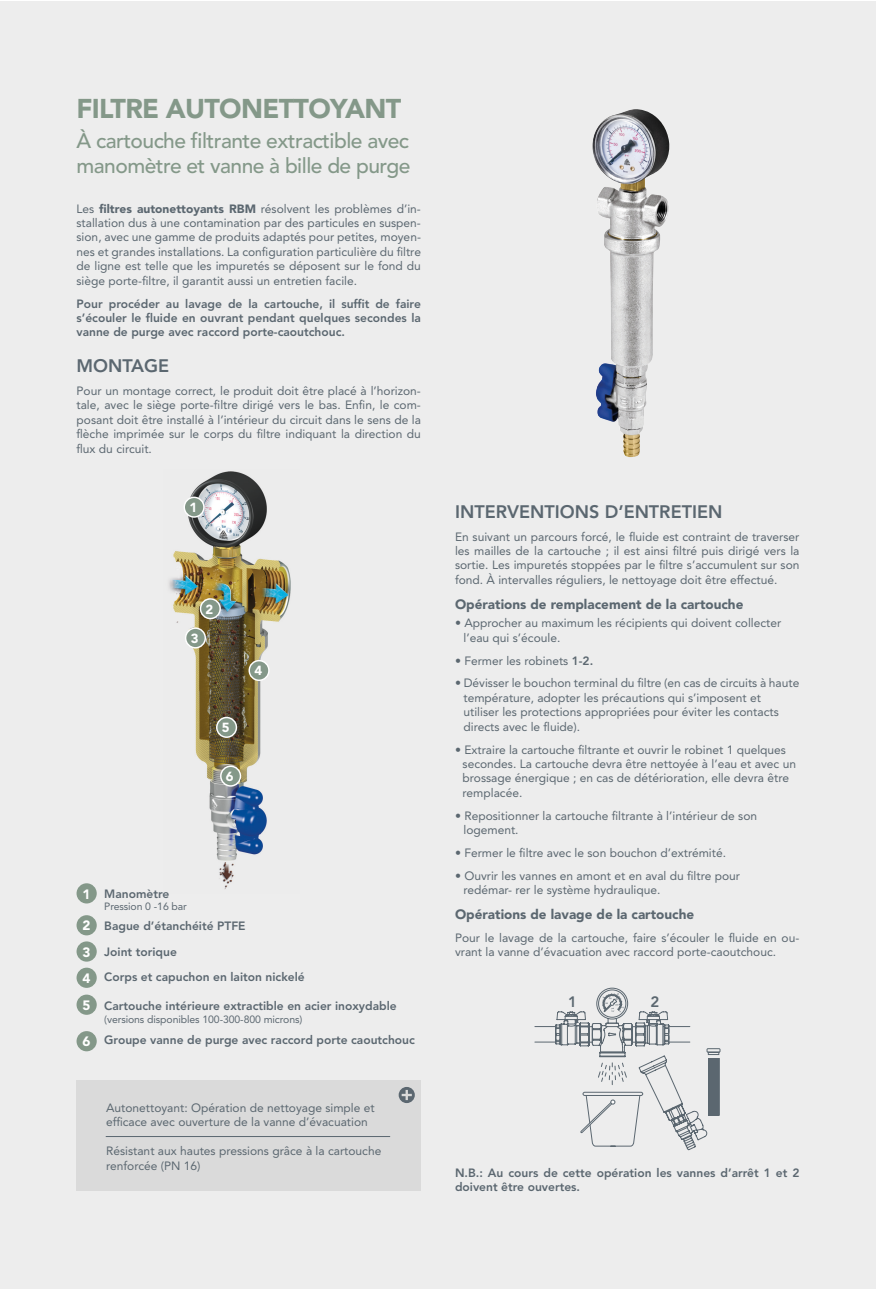
<style>
.page{position:relative;width:876px;height:1289px;background:#fff}
.page>*{position:absolute;margin:0;border:0;box-sizing:border-box;transform-origin:0 0}
.t1{font:900 27px "Avenir LT Pro";letter-spacing:-.025em;color:#849889}
.t2{font:500 21px/25.2px "Avenir LT Pro";letter-spacing:-.025em;color:#849889}
.t3{font:800 18px "Avenir LT Pro";color:#5b6770}
.t4{font:800 15px "Avenir LT Pro";color:#5b6770}
.t5{font:900 13.5px "Avenir LT Pro";color:#5b6770}
.t6{font:900 13.5px "Avenir LT Pro";color:#fff}
.t7{font:900 13.2px "Avenir LT Pro";color:#fff}
.t8{font:12px/14.4px "Avenir LT Pro";color:#5b6770}
.t9{font:800 12px/14.4px "Avenir LT Pro";color:#5b6770}
.t10{font:10.5px "Avenir LT Pro";letter-spacing:-.01em;color:#5b6770}
.s1{font-weight:900}
.s2{font-weight:900;font-size:13.5px;color:#fff}
.s3{font-weight:800}
</style>
<div class="page">
<div style="left:0;top:1px;width:876px;height:1287px;background:#ededed"></div>
<img style="left:592px;top:109px;width:68px;height:348px">
<img style="left:169px;top:471px;width:122px;height:418px">
<svg style="left:184px;top:497px;width:20px;height:20px"></svg>
<div style="left:184px;top:496px;width:21px;height:21px;border:1px solid #fff;border-radius:50%"></div>
<div style="left:201px;top:599px;width:19px;height:19px;background:#849889;border-radius:50%"></div>
<div style="left:200px;top:598px;width:21px;height:21px;border:1px solid #fff;border-radius:50%"></div>
<div style="left:186px;top:628px;width:19px;height:19px;background:#849889;border-radius:50%"></div>
<div style="left:185px;top:627px;width:21px;height:21px;border:1px solid #fff;border-radius:50%"></div>
<svg style="left:249px;top:660px;width:20px;height:20px"></svg>
<div style="left:248px;top:660px;width:22px;height:21px;border:1px solid #fff;border-radius:50%"></div>
<svg style="left:217px;top:717px;width:19px;height:20px"></svg>
<div style="left:216px;top:716px;width:21px;height:22px;border:1px solid #fff;border-radius:50%"></div>
<div style="left:221px;top:766px;width:19px;height:20px;background:#849889;border-radius:50%"></div>
<div style="left:220px;top:765px;width:21px;height:21px;border:1px solid #fff;border-radius:50%"></div>
<div style="left:77px;top:883px;width:20px;height:20px;background:#849889;border-radius:50%"></div>
<div style="left:77px;top:915px;width:20px;height:20px;background:#849889;border-radius:50%"></div>
<div style="left:77px;top:941px;width:20px;height:20px;background:#849889;border-radius:50%"></div>
<div style="left:77px;top:994px;width:20px;height:20px;background:#849889;border-radius:50%"></div>
<div style="left:77px;top:1031px;width:20px;height:20px;background:#849889;border-radius:50%"></div>
<div style="left:77px;top:967px;width:20px;height:20px;background:#849889;border-radius:50%"></div>
<div style="left:77px;top:1080px;width:344px;height:111px;background:#dadada"></div>
<svg style="left:399px;top:1086px;width:16px;height:17px"></svg>
<svg style="left:402px;top:1089px;width:10px;height:11px"></svg>
<hr style="left:106px;top:1136px;width:284px;height:1px;background:#5b6770">
<div style="left:707px;top:1048px;width:13px;height:4px;border:1px solid #5b6770"></div>
<svg style="left:534px;top:987px;width:185px;height:163px"></svg>
<h1 class="t1" style="left:77px;top:92px;width:326px">FILTRE AUTONETTOYANT</h1>
<h2 class="t2" style="left:77px;top:128px;width:335px">À cartouche filtrante extractible avec manomètre et vanne à bille de purge</h2>
<p class="t8" style="left:77px;top:201px;width:346px;text-align:justify">Les <span class="s1">filtres autonettoyants RBM</span> résolvent les problèmes d’in&shy;stallation dus à une contamination par des particules en suspen&shy;sion, avec une gamme de produits adaptés pour petites, moyen&shy;nes et grandes installations. La configuration particulière du filtre de ligne est telle que les impuretés se déposent sur le fond du siège porte-filtre, il garantit aussi un entretien facile.</p>
<p class="t9" style="left:77px;top:296px;width:346px;text-align:justify">Pour procéder au lavage de la cartouche, il suffit de faire s’écouler le fluide en ouvrant pendant quelques secondes la vanne de purge avec raccord porte-caoutchouc.</p>
<h3 class="t3" style="left:77px;top:355px;width:94px">MONTAGE</h3>
<p class="t8" style="left:77px;top:383px;width:346px;text-align:justify">Pour un montage correct, le produit doit être placé à l’horizon&shy;tale, avec le siège porte-filtre dirigé vers le bas. Enfin, le com&shy;posant doit être installé à l’intérieur du circuit dans le sens de la flèche imprimée sur le corps du filtre indiquant la direction du flux du circuit.</p>
<p class="t7" style="left:189px;top:499px;width:9px">1</p>
<p class="t7" style="left:191px;top:630px;width:9px">3</p>
<p class="t7" style="left:206px;top:601px;width:9px">2</p>
<p class="t7" style="left:222px;top:719px;width:9px">5</p>
<p class="t7" style="left:226px;top:768px;width:9px">6</p>
<p class="t7" style="left:254px;top:663px;width:9px">4</p>
<p class="t6" style="left:83px;top:885px;width:9px">1</p>
<p class="t9" style="left:83px;top:912px;width:164px;line-height:26.1px"><span class="s2">2</span> Bague d’étanchéité PTFE<br><span class="s2">3</span> Joint torique</p>
<p class="t9" style="left:104px;top:886px;width:67px">Manomètre</p>
<p class="t10" style="left:104px;top:900px;width:84px">Pression 0 -16 bar</p>
<p class="t9" style="left:83px;top:969px;width:224px"><span class="s2">4</span> Corps et capuchon en laiton nickelé</p>
<p class="t9" style="left:83px;top:998px;width:316px"><span class="s2">5</span> Cartouche intérieure extractible en acier inoxydable</p>
<p class="t10" style="left:104px;top:1012px;width:200px">(versions disponibles 100-300-800 microns)</p>
<p class="t9" style="left:83px;top:1033px;width:334px"><span class="s2">6</span> Groupe vanne de purge avec raccord porte caoutchouc</p>
<p class="t8" style="left:106px;top:1100px;width:270px">Autonettoyant: Opération de nettoyage simple et efficace avec ouverture de la vanne d’évacuation</p>
<p class="t8" style="left:106px;top:1143px;width:277px">Résistant aux hautes pressions grâce à la cartouche renforcée (PN 16)</p>
<h3 class="t3" style="left:455px;top:501px;width:269px">INTERVENTIONS D’ENTRETIEN</h3>
<p class="t8" style="left:455px;top:529px;width:346px;text-align:justify">En suivant un parcours forcé, le fluide est contraint de traverser les mailles de la cartouche ; il est ainsi filtré puis dirigé vers la sortie. Les impuretés stoppées par le filtre s’accumulent sur son fond. À intervalles réguliers, le nettoyage doit être effectué.</p>
<p class="t5" style="left:455px;top:595px;width:290px">Opérations de remplacement de la cartouche</p>
<p class="t8" style="left:463px;top:615px;width:319px;text-indent:-9px">• Approcher au maximum les récipients qui doivent collecter l’eau qui s’écoule.</p>
<p class="t8" style="left:455px;top:653px;width:140px">• Fermer les robinets <span class="s3">1-2.</span></p>
<p class="t8" style="left:463px;top:676px;width:337px;text-indent:-9px">• Dévisser le bouchon terminal du filtre (en cas de circuits à haute température, adopter les précautions qui s’imposent et utiliser les protections appropriées pour éviter les contacts directs avec le fluide).</p>
<p class="t8" style="left:463px;top:742px;width:335px;text-indent:-8px">• Extraire la cartouche filtrante et ouvrir le robinet 1 quelques secondes. La cartouche devra être nettoyée à l’eau et avec un brossage énergique ; en cas de détérioration, elle devra être remplacée.</p>
<p class="t8" style="left:463px;top:808px;width:295px;text-indent:-9px">• Repositionner la cartouche filtrante à l’intérieur de son logement.</p>
<p class="t8" style="left:455px;top:845px;width:273px">• Fermer le filtre avec le son bouchon d’extrémité.</p>
<p class="t8" style="left:463px;top:868px;width:278px;text-indent:-9px">• Ouvrir les vannes en amont et en aval du filtre pour redémar- rer le système hydraulique.</p>
<p class="t5" style="left:455px;top:906px;width:241px">Opérations de lavage de la cartouche</p>
<p class="t8" style="left:455px;top:930px;width:346px">Pour le lavage de la cartouche, faire s’écouler le fluide en ou&shy;vrant la vanne d’évacuation avec raccord porte-caoutchouc.</p>
<p class="t4" style="left:568px;top:992px;width:10px">1</p>
<p class="t4" style="left:651px;top:992px;width:10px">2</p>
<p class="t9" style="left:455px;top:1165px;width:346px">N.B.: Au cours de cette opération les vannes d’arrêt 1 et 2 doivent être ouvertes.</p>
</div>
